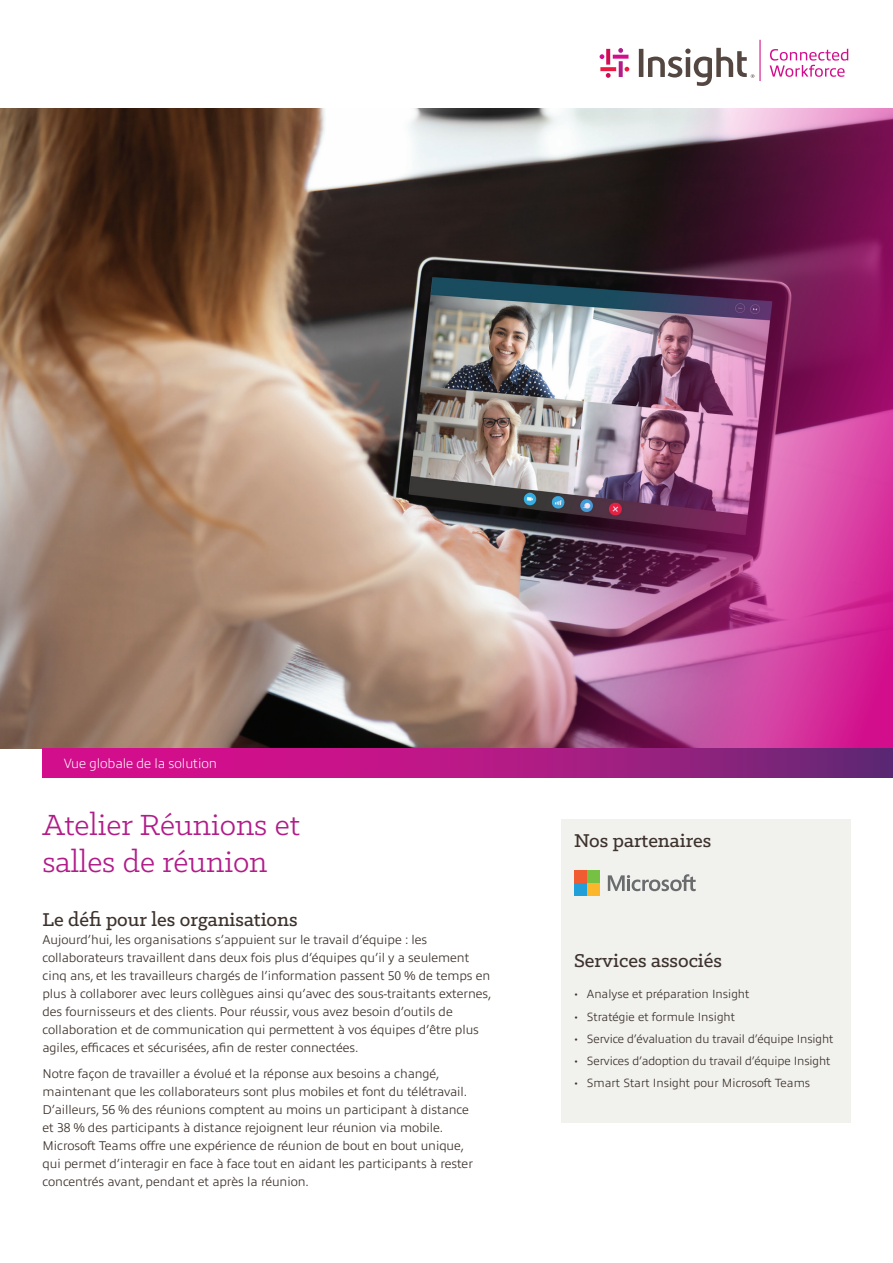
<style>
.page{position:relative;width:893px;height:1263px;background:#fff}
.page>*{position:absolute;margin:0;border:0;box-sizing:border-box;transform-origin:0 0}
.t1{font:33px/37.5px "Klinic Slab";color:#b11c89}
.t2{font:500 21px "Klinic Slab";color:#3d322c}
.t3{font:200 13.5px "Allumi Pro";letter-spacing:-.005em;color:#fff}
.t4{font:300 12.75px/18px "Allumi Pro";letter-spacing:-.005em;color:#3d322c}
.t5{font:300 12px "Allumi Pro";letter-spacing:-.01em;color:#3d322c}
.s1{font-family:"Klinic Slab"}
</style>
<div class="page">
<img style="left:0;top:109px;width:893px;height:639px">
<hr style="left:759px;top:40px;width:2px;height:41px;background:#d20e8c">
<svg style="left:600px;top:48px;width:29px;height:30px"></svg>
<svg style="left:639px;top:48px;width:115px;height:38px"></svg>
<svg style="left:770px;top:49px;width:78px;height:28px"></svg>
<div style="left:561px;top:819px;width:289px;height:303px;background:#f1f1ee"></div>
<svg style="left:608px;top:874px;width:88px;height:17px"></svg>
<div style="left:574px;top:870px;width:12px;height:12px;background:#f15b31"></div>
<div style="left:588px;top:870px;width:12px;height:12px;background:#76c043"></div>
<div style="left:574px;top:884px;width:12px;height:12px;background:#219fd9"></div>
<div style="left:588px;top:884px;width:12px;height:12px;background:#fcb62b"></div>
<svg style="left:43px;top:748px;width:850px;height:30px;background:#ad1983"></svg>
<p class="t3" style="left:64px;top:754px;width:155px">Vue globale de la solution</p>
<h1 class="t1" style="left:43px;top:805px;width:259px">Atelier Réunions et salles de réunion</h1>
<h2 class="t2" style="left:43px;top:906px;width:257px">Le défi pour les organisations</h2>
<p class="t4" style="left:43px;top:929px;width:450px">Aujourd’hui, les organisations s’appuient sur le travail d’équipe : les collaborateurs travaillent dans deux fois plus d’équipes qu’il y a seulement cinq ans, et les travailleurs chargés de l’information passent 50 % de temps en plus à collaborer avec leurs collègues ainsi qu’avec des sous-traitants externes, des fournisseurs et des clients. Pour réussir, vous avez besoin d’outils de collaboration et de communication qui permettent à vos équipes d’être plus agiles, efficaces et sécurisées, afin de rester connectées.</p>
<p class="t4" style="left:43px;top:1064px;width:432px">Notre façon de travailler a évolué et la réponse aux besoins a changé, maintenant que les collaborateurs sont plus mobiles et font du télétravail.<br>D’ailleurs, 56 % des réunions comptent au moins un participant à distance et 38 % des participants à distance rejoignent leur réunion via mobile.<br>Microsoft Teams offre une expérience de réunion de bout en bout unique, qui permet d’interagir en face à face tout en aidant les participants à rester concentrés avant, pendant et après la réunion.</p>
<h2 class="t2" style="left:574px;top:827px;width:139px">Nos partenaires</h2>
<h2 class="t2" style="left:574px;top:947px;width:149px">Services associés</h2>
<p class="t5" style="left:574px;top:985px;width:177px"><span class="s1">•</span> Analyse et préparation Insight</p>
<p class="t5" style="left:574px;top:1008px;width:162px"><span class="s1">•</span> Stratégie et formule Insight</p>
<p class="t5" style="left:574px;top:1030px;width:261px"><span class="s1">•</span> Service d’évaluation du travail d’équipe Insight</p>
<p class="t5" style="left:574px;top:1052px;width:258px"><span class="s1">•</span> Services d’adoption du travail d’équipe Insight</p>
<p class="t5" style="left:574px;top:1074px;width:238px"><span class="s1">•</span> Smart Start Insight pour Microsoft Teams</p>
</div>
